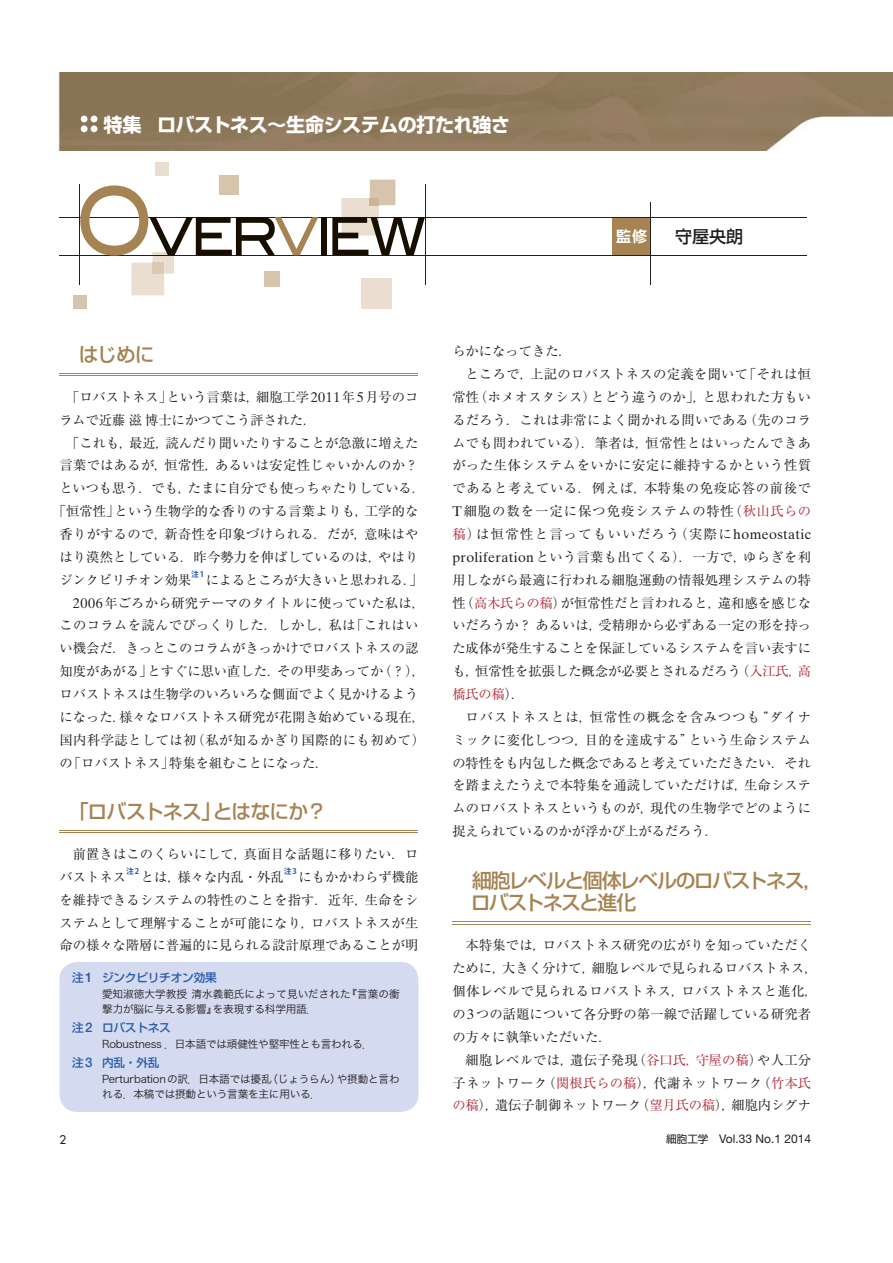
<style>
.page{position:relative;width:893px;height:1263px;background:#fff}
.page>*{position:absolute;margin:0;border:0;box-sizing:border-box;transform-origin:0 0}
.t1{font:19.95px/22.8px "Shin Go Pro Medium 90 pv RKSJ H";letter-spacing:-.06em;color:#a68352}
.t2{font:19.2px "Shin Go Pro Bold 90 pv RKSJ H";letter-spacing:-.025em;color:#fff}
.t3{font:16.95px "Shin Go Pro Medium 90 pv RKSJ H";color:#231f20}
.t4{font:15px "Shin Go Pro De Bold 90 pv RKSJ H";color:#fff}
.t5{font:13.35px/22.8px "Ryumin Pro Regular 90 pv RKSJ H";letter-spacing:.005em;color:#231f20}
.t6{font:13.35px "Ryumin Pro Regular 90 pv RKSJ H";letter-spacing:.025em;color:#231f20}
.t7{font:13.35px "Ryumin Pro Regular 90 pv RKSJ H";letter-spacing:.04em;color:#231f20}
.t8{font:13.35px "Ryumin Pro Regular 90 pv RKSJ H";letter-spacing:.075em;color:#231f20}
.t9{font:13.35px "Ryumin Pro Regular 90 pv RKSJ H";letter-spacing:.1em;color:#231f20}
.t10{font:13.35px "Ryumin Pro Regular 90 pv RKSJ H";letter-spacing:.035em;color:#231f20}
.t11{font:13.35px "Ryumin Pro Regular 90 pv RKSJ H";letter-spacing:.055em;color:#231f20}
.t12{font:13.35px "Ryumin Pro Regular 90 pv RKSJ H";color:#af2a38}
.t13{font:12px "Helvetica Neue LT Std";color:#231f20}
.t14{font:11.7px "Shin Go Pro Medium 90 pv RKSJ H";letter-spacing:-.02em;color:#295caa}
.t15{font:500 11.7px "Futura Std";color:#231f20}
.t16{font:10.65px/14.9px "Hira Kaku Pro W3 90 pv RKSJ H";letter-spacing:-.02em;color:#231f20}
.t17{font:10.65px/14.9px "Hira Kaku Pro W3 90 pv RKSJ H";color:#231f20}
.t18{font:7.8px "Koz Go Pro Bold 90 pv RKSJ H";color:#295caa}
.s1{font-family:"Times Ten LT Std";font-size:14.1px}
.s2{font-family:"Helvetica Neue LT Std";font-weight:500;font-size:13.2px}
.s3{color:#af2a38}
.s4{color:#231f20}
.s5{font-family:"Shin Go Pro Regular 90 pv RKSJ H";font-size:10.65px}
</style>
<div class="page">
<img style="left:58px;top:72px;width:835px;height:78px">
<div style="left:612px;top:217px;width:38px;height:38px;background:#a68352"></div>
<hr style="left:59px;top:217px;width:748px;height:1px;background:#231f20">
<hr style="left:59px;top:255px;width:748px;height:1px;background:#231f20">
<div style="left:321px;top:217px;width:6px;height:38px;background:#170e00"></div>
<hr style="left:79px;top:185px;width:1px;height:100px;background:#231f20">
<hr style="left:425px;top:185px;width:1px;height:100px;background:#231f20">
<hr style="left:650px;top:202px;width:1px;height:83px;background:#231f20">
<div style="left:220px;top:176px;width:19px;height:19px;background:#d6c4ac"></div>
<svg style="left:332px;top:180px;width:93px;height:75px"></svg>
<div style="left:370px;top:198px;width:9px;height:7px;background:#ccb597"></div>
<div style="left:361px;top:278px;width:31px;height:31px;background:#e9ded0"></div>
<div style="left:73px;top:295px;width:14px;height:14px;background:#d6c4ac"></div>
<div style="left:155px;top:162px;width:14px;height:14px;background:#e9ded0"></div>
<svg style="left:80px;top:185px;width:238px;height:110px"></svg>
<hr style="left:59px;top:373px;width:359px;height:1px;background:#a68352">
<hr style="left:59px;top:375px;width:359px;height:1px;background:#a68352">
<hr style="left:59px;top:830px;width:359px;height:1px;background:#a68352">
<hr style="left:59px;top:832px;width:359px;height:1px;background:#a68352">
<hr style="left:452px;top:921px;width:359px;height:1px;background:#a68352">
<hr style="left:452px;top:924px;width:359px;height:1px;background:#a68352">
<div style="left:81px;top:116px;width:7px;height:6px;background:#fff;border-radius:50%"></div>
<svg style="left:91px;top:116px;width:6px;height:6px"></svg>
<div style="left:81px;top:125px;width:7px;height:7px;background:#fff;border-radius:50%"></div>
<div style="left:91px;top:125px;width:6px;height:7px;background:#fff;border-radius:50%"></div>
<div style="left:59px;top:962px;width:359px;height:150px;background:#d4daef;border-radius:18px"></div>
<h2 class="t2" style="left:104px;top:117px;width:408px">特集 ロバストネス～生命システムの打たれ強さ</h2>
<p class="t4" style="left:616px;top:231px;width:32px">監修</p>
<p class="t3" style="left:675px;top:230px;width:70px">守屋央朗</p>
<h1 class="t1" style="left:79px;top:346px;width:77px">はじめに</h1>
<p class="t5" style="left:66px;top:387px;width:354px">「ロバストネス」という言葉は，細胞工学<span class="s1">2011</span>年<span class="s1">5</span>月号のコ</p>
<p class="t5" style="left:59px;top:410px;width:258px">ラムで近藤滋博士にかつてこう評された．</p>
<p class="t5" style="left:66px;top:433px;width:354px">「これも，最近，読んだり聞いたりすることが急激に増えた</p>
<p class="t6" style="left:59px;top:460px;width:360px">言葉ではあるが，恒常性，あるいは安定性じゃいかんのか？</p>
<p class="t5" style="left:59px;top:479px;width:367px">といつも思う．でも，たまに自分でも使っちゃたりしている．</p>
<p class="t5" style="left:53px;top:502px;width:367px">「恒常性」という生物学的な香りのする言葉よりも，工学的な</p>
<p class="t6" style="left:59px;top:529px;width:360px">香りがするので，新奇性を印象づけられる．だが，意味はや</p>
<p class="t5" style="left:59px;top:547px;width:360px">はり漠然としている．昨今勢力を伸ばしているのは，やはり</p>
<p class="t5" style="left:59px;top:570px;width:133px">ジンクピリチオン効果</p>
<p class="t18" style="left:191px;top:571px;width:15px">注1</p>
<p class="t5" style="left:206px;top:570px;width:219px">によるところが大きいと思われる．」</p>
<p class="t5" style="left:73px;top:593px;width:354px"><span class="s1">2006</span>年ごろから研究テーマのタイトルに使っていた私は，</p>
<p class="t6" style="left:59px;top:620px;width:360px">このコラムを読んでびっくりした．しかし，私は「これはい</p>
<p class="t5" style="left:59px;top:639px;width:360px">い機会だ．きっとこのコラムがきっかけでロバストネスの認</p>
<p class="t5" style="left:59px;top:662px;width:367px">知度があがる」とすぐに思い直した．その甲斐あってか（？），</p>
<p class="t5" style="left:59px;top:684px;width:360px">ロバストネスは生物学のいろいろな側面でよく見かけるよう</p>
<p class="t5" style="left:59px;top:707px;width:367px">になった．様々なロバストネス研究が花開き始めている現在，</p>
<p class="t10" style="left:59px;top:735px;width:367px">国内科学誌としては初（私が知るかぎり国際的にも初めて）</p>
<p class="t5" style="left:59px;top:753px;width:271px">の「ロバストネス」特集を組むことになった．</p>
<h1 class="t1" style="left:69px;top:803px;width:259px">「ロバストネス」とはなにか？</h1>
<p class="t5" style="left:59px;top:844px;width:360px;text-indent:13px">前置きはこのくらいにして，真面目な話題に移りたい．ロバストネス</p>
<p class="t18" style="left:126px;top:868px;width:15px">注2</p>
<p class="t5" style="left:141px;top:867px;width:144px">とは，様々な内乱・外乱</p>
<p class="t18" style="left:284px;top:868px;width:15px">注3</p>
<p class="t5" style="left:59px;top:867px;width:360px;text-align:justify;text-indent:239px">にもかかわらず機能を維持できるシステムの特性のことを指す．近年，生命をシステムとして理解することが可能になり，ロバストネスが生命の様々な階層に普遍的に見られる設計原理であることが明</p>
<p class="t14" style="left:72px;top:973px;width:146px">注<span class="s2">1</span> ジンクピリチオン効果</p>
<p class="t17" style="left:102px;top:988px;width:299px">愛知淑徳大学教授 清水義範氏によって見いだされた『言葉の衝撃力が脳に与える影響』を表現する科学用語．</p>
<p class="t14" style="left:72px;top:1023px;width:100px">注<span class="s2">2</span> ロバストネス</p>
<p class="t16" style="left:102px;top:1038px;width:272px">Robustness ．日本語では頑健性や堅牢性とも言われる．</p>
<p class="t14" style="left:72px;top:1058px;width:89px">注<span class="s2">3</span> 内乱・外乱</p>
<p class="t16" style="left:102px;top:1073px;width:299px">Perturbationの訳．日本語では擾乱（じょうらん）や摂動と言われる．本稿では摂動という言葉を主に用いる．</p>
<p class="t5" style="left:452px;top:342px;width:121px">らかになってきた．</p>
<p class="t6" style="left:466px;top:369px;width:347px">ところで，上記のロバストネスの定義を聞いて「それは恒</p>
<p class="t5" style="left:452px;top:387px;width:360px">常性（ホメオスタシス）とどう違うのか」，と思われた方もい</p>
<p class="t5" style="left:452px;top:410px;width:360px">るだろう．これは非常によく聞かれる問いである（先のコラ</p>
<p class="t7" style="left:452px;top:438px;width:360px">ムでも問われている）．筆者は，恒常性とはいったんできあ</p>
<p class="t7" style="left:452px;top:460px;width:360px">がった生体システムをいかに安定に維持するかという性質</p>
<p class="t11" style="left:452px;top:483px;width:360px">であると考えている．例えば，本特集の免疫応答の前後で</p>
<p class="t8" style="left:452px;top:506px;width:360px"><span class="s1">T</span>細胞の数を一定に保つ免疫システムの特性（<span class="s3">秋山氏らの</span></p>
<p class="t9" style="left:452px;top:529px;width:360px"><span class="s3">稿</span>）は恒常性と言ってもいいだろう（実際に<span class="s1">homeostatic</span></p>
<p class="t6" style="left:452px;top:552px;width:360px"><span class="s1">proliferation</span>という言葉も出てくる）．一方で，ゆらぎを利</p>
<p class="t5" style="left:452px;top:570px;width:360px">用しながら最適に行われる細胞運動の情報処理システムの特</p>
<p class="t5" style="left:452px;top:593px;width:360px">性（<span class="s3">高木氏らの稿</span>）が恒常性だと言われると，違和感を感じな</p>
<p class="t5" style="left:452px;top:616px;width:360px">いだろうか？あるいは，受精卵から必ずある一定の形を持っ</p>
<p class="t5" style="left:452px;top:639px;width:360px">た成体が発生することを保証しているシステムを言い表すに</p>
<p class="t5" style="left:452px;top:662px;width:360px">も，恒常性を拡張した概念が必要とされるだろう（<span class="s3">入江氏，高</span></p>
<p class="t12" style="left:452px;top:689px;width:74px">橋氏の稿<span class="s4">）．</span></p>
<p class="t8" style="left:466px;top:712px;width:347px">ロバストネスとは，恒常性の概念を含みつつも“ダイナ</p>
<p class="t6" style="left:452px;top:735px;width:360px">ミックに変化しつつ，目的を達成する”という生命システム</p>
<p class="t5" style="left:452px;top:753px;width:360px">の特性をも内包した概念であると考えていただきたい．それ</p>
<p class="t5" style="left:452px;top:776px;width:360px">を踏まえたうえで本特集を通読していただけば，生命システ</p>
<p class="t5" style="left:452px;top:799px;width:360px">ムのロバストネスというものが，現代の生物学でどのように</p>
<p class="t5" style="left:452px;top:822px;width:267px">捉えられているのかが浮かび上がるだろう．</p>
<h1 class="t1" style="left:452px;top:871px;width:372px;text-indent:20px">細胞レベルと個体レベルのロバストネス，　ロバストネスと進化</h1>
<p class="t5" style="left:452px;top:936px;width:367px;text-indent:13px">本特集では，ロバストネス研究の広がりを知っていただくために，大きく分けて，細胞レベルで見られるロバストネス，個体レベルで見られるロバストネス，ロバストネスと進化，の<span class="s1">3</span>つの話題について各分野の第一線で活躍している研究者の方々に執筆いただいた．</p>
<p class="t5" style="left:452px;top:1050px;width:360px;text-align:justify;text-indent:13px">細胞レベルでは，遺伝子発現（<span class="s3">谷口氏，守屋の稿</span>）や人工分子ネットワーク（<span class="s3">関根氏らの稿</span>），代謝ネットワーク（<span class="s3">竹本氏の稿</span>），遺伝子制御ネットワーク（<span class="s3">望月氏の稿</span>），細胞内シグナ</p>
<p class="t15" style="left:59px;top:1133px;width:8px">2</p>
<p class="t13" style="left:666px;top:1132px;width:147px"><span class="s5">細胞工学　</span>Vol.33 No.1 2014</p>
</div>
